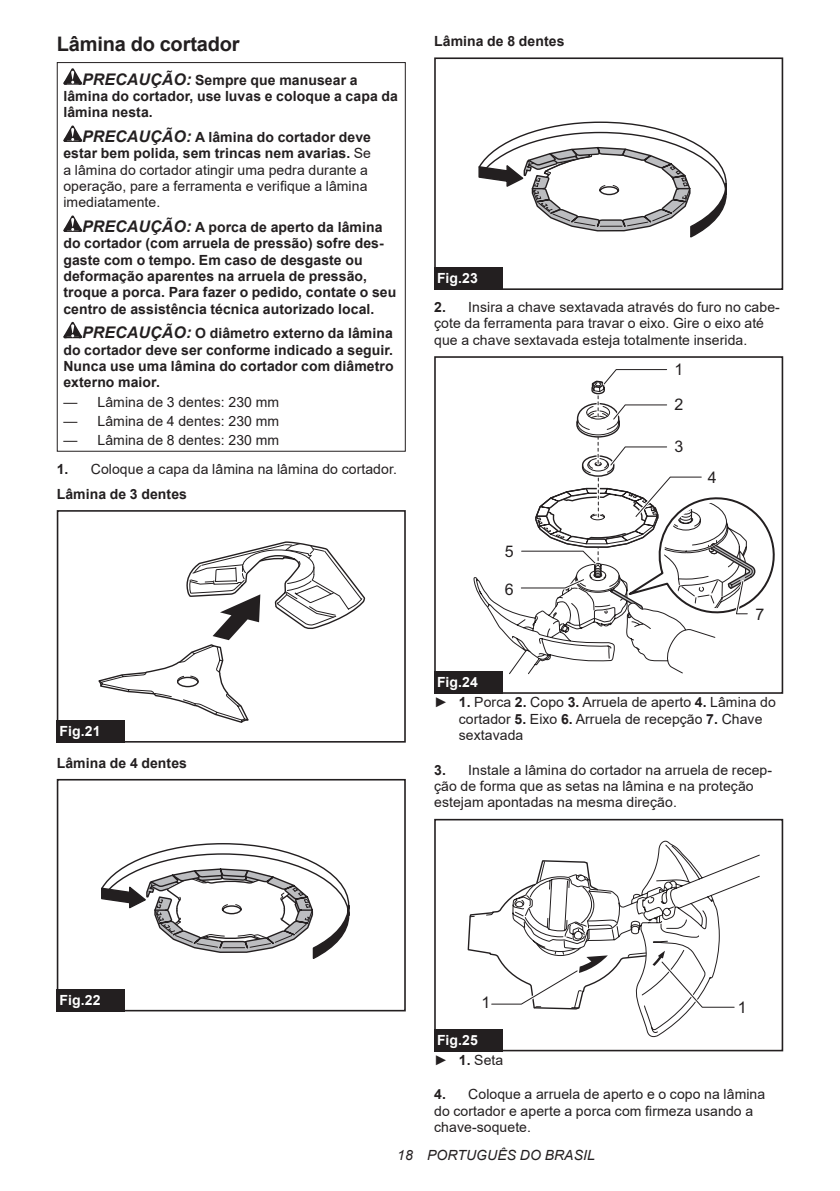
<style>
.page{position:relative;width:840px;height:1191px;background:#fff}
.page>*{position:absolute;margin:0;border:0;box-sizing:border-box;transform-origin:0 0}
.t1{font:700 20px "Arial";letter-spacing:-.01em;color:#231f20}
.t2{font:16px "Arial";color:#231f20}
.t3{font:14px/16.4px "Arial";letter-spacing:.005em;color:#231f20}
.t4{font:700 14px/16.4px "Arial";letter-spacing:.005em;color:#231f20}
.t5{font:700 14px/20.2px "Arial";letter-spacing:.005em;color:#fff}
.t6{font:italic 14px "Arial";letter-spacing:.005em;color:#231f20}
.s1{font-style:italic;font-size:16px}
.s2{font-weight:700;font-style:italic;font-size:16px}
.s3{font-weight:700}
.s4{font-weight:700;color:#fff}
.s5{font-weight:400;color:#231f20}
.s6{color:#231f20}
</style>
<div class="page">
<svg style="left:63px;top:68px;width:19px;height:17px"></svg>
<svg style="left:63px;top:125px;width:19px;height:17px"></svg>
<svg style="left:63px;top:215px;width:19px;height:17px"></svg>
<svg style="left:63px;top:322px;width:19px;height:16px"></svg>
<div style="left:57px;top:62px;width:348px;height:390px;border:1px solid #231f20"></div>
<svg style="left:98px;top:541px;width:267px;height:182px"></svg>
<div style="left:57px;top:714px;width:73px;height:28px;background:#fff"></div>
<div style="left:57px;top:510px;width:348px;height:232px;border:2px solid #231f20"></div>
<div style="left:57px;top:720px;width:68px;height:22px;background:#231f20"></div>
<svg style="left:101px;top:843px;width:249px;height:116px"></svg>
<div style="left:57px;top:779px;width:348px;height:232px;border:2px solid #231f20"></div>
<div style="left:57px;top:988px;width:68px;height:23px;background:#231f20"></div>
<svg style="left:478px;top:121px;width:249px;height:117px"></svg>
<div style="left:434px;top:57px;width:348px;height:233px;border:2px solid #231f20"></div>
<div style="left:434px;top:267px;width:68px;height:23px;background:#231f20"></div>
<div style="left:434px;top:356px;width:348px;height:338px;border:2px solid #231f20"></div>
<svg style="left:473px;top:366px;width:307px;height:308px"></svg>
<div style="left:434px;top:671px;width:68px;height:23px;background:#231f20"></div>
<svg style="left:639px;top:840px;width:120px;height:198px"></svg>
<div style="left:434px;top:819px;width:348px;height:232px;border:2px solid #231f20"></div>
<svg style="left:467px;top:859px;width:179px;height:151px"></svg>
<svg style="left:652px;top:950px;width:84px;height:60px"></svg>
<div style="left:434px;top:1028px;width:68px;height:23px;background:#231f20"></div>
<h1 class="t1" style="left:57px;top:30px;width:184px">Lâmina do cortador</h1>
<p class="t4" style="left:63px;top:72px;width:336px;text-indent:19px"><span class="s1">PRECAUÇÃO:</span> Sempre que manusear a lâmina do cortador, use luvas e coloque a capa da lâmina nesta.</p>
<p class="t3" style="left:63px;top:129px;width:309px;text-indent:19px"><span class="s2">PRECAUÇÃO:</span> <span class="s3">A lâmina do cortador deve estar bem polida, sem trincas nem avarias.</span> Se a lâmina do cortador atingir uma pedra durante a operação, pare a ferramenta e verifique a lâmina imediatamente.</p>
<p class="t4" style="left:63px;top:219px;width:334px;text-indent:19px"><span class="s1">PRECAUÇÃO:</span> A porca de aperto da lâmina do cortador (com arruela de pressão) sofre des&shy;gaste com o tempo. Em caso de desgaste ou deformação aparentes na arruela de pressão, troque a porca. Para fazer o pedido, contate o seu centro de assistência técnica autorizado local.</p>
<p class="t4" style="left:63px;top:325px;width:331px;text-align:justify;text-indent:19px"><span class="s1">PRECAUÇÃO:</span> O diâmetro externo da lâmina do cortador deve ser conforme indicado a seguir.<br>Nunca use uma lâmina do cortador com diâmetro externo maior.</p>
<p class="t3" style="left:63px;top:393px;width:217px">— Lâmina de 3 dentes: 230 mm</p>
<p class="t3" style="left:63px;top:412px;width:217px">— Lâmina de 4 dentes: 230 mm</p>
<p class="t3" style="left:63px;top:432px;width:217px">— Lâmina de 8 dentes: 230 mm</p>
<p class="t3" style="left:57px;top:456px;width:341px;line-height:24.8px"><span class="s3">1.</span> Coloque a capa da lâmina na lâmina do cortador.<br><span class="s3">Lâmina de 3 dentes</span></p>
<p class="t5" style="left:60px;top:721px;width:42px">Fig.21</p>
<p class="t4" style="left:57px;top:754px;width:132px">Lâmina de 4 dentes</p>
<p class="t4" style="left:434px;top:33px;width:132px">Lâmina de 8 dentes</p>
<p class="t5" style="left:437px;top:268px;width:42px">Fig.23</p>
<p class="t3" style="left:434px;top:299px;width:347px"><span class="s3">2.</span> Insira a chave sextavada através do furo no cabe&shy;çote da ferramenta para travar o eixo. Gire o eixo até que a chave sextavada esteja totalmente inserida.</p>
<p class="t2" style="left:674px;top:358px;width:10px">1</p>
<p class="t2" style="left:674px;top:393px;width:10px">2</p>
<p class="t2" style="left:504px;top:540px;width:10px">5</p>
<p class="t2" style="left:504px;top:578px;width:10px">6</p>
<p class="t2" style="left:674px;top:435px;width:10px">3</p>
<p class="t2" style="left:707px;top:466px;width:10px">4</p>
<p class="t2" style="left:755px;top:603px;width:10px">7</p>
<p class="t3" style="left:434px;top:672px;width:343px;line-height:20.2px"><span class="s4">Fig.24<br></span>► <span class="s3">1.</span> Porca <span class="s3">2.</span> Copo <span class="s3">3.</span> Arruela de aperto <span class="s3">4.</span> Lâmina do</p>
<p class="t3" style="left:458px;top:710px;width:305px">cortador <span class="s3">5.</span> Eixo <span class="s3">6.</span> Arruela de recepção <span class="s3">7.</span> Chave sextavada</p>
<p class="t3" style="left:434px;top:761px;width:339px"><span class="s3">3.</span> Instale a lâmina do cortador na arruela de recep&shy;ção de forma que as setas na lâmina e na proteção estejam apontadas na mesma direção.</p>
<p class="t5" style="left:60px;top:989px;width:42px">Fig.22</p>
<p class="t2" style="left:481px;top:991px;width:10px">1</p>
<p class="t5" style="left:434px;top:1029px;width:71px">Fig.25<br><span class="s5">►</span> <span class="s6">1.</span> <span class="s5">Seta</span></p>
<p class="t3" style="left:434px;top:1086px;width:332px"><span class="s3">4.</span> Coloque a arruela de aperto e o copo na lâmina do cortador e aperte a porca com firmeza usando a chave-soquete.</p>
<p class="t2" style="left:737px;top:996px;width:10px">1</p>
<p class="t6" style="left:397px;top:1146px;width:199px">18 PORTUGUÊS DO BRASIL</p>
</div>
